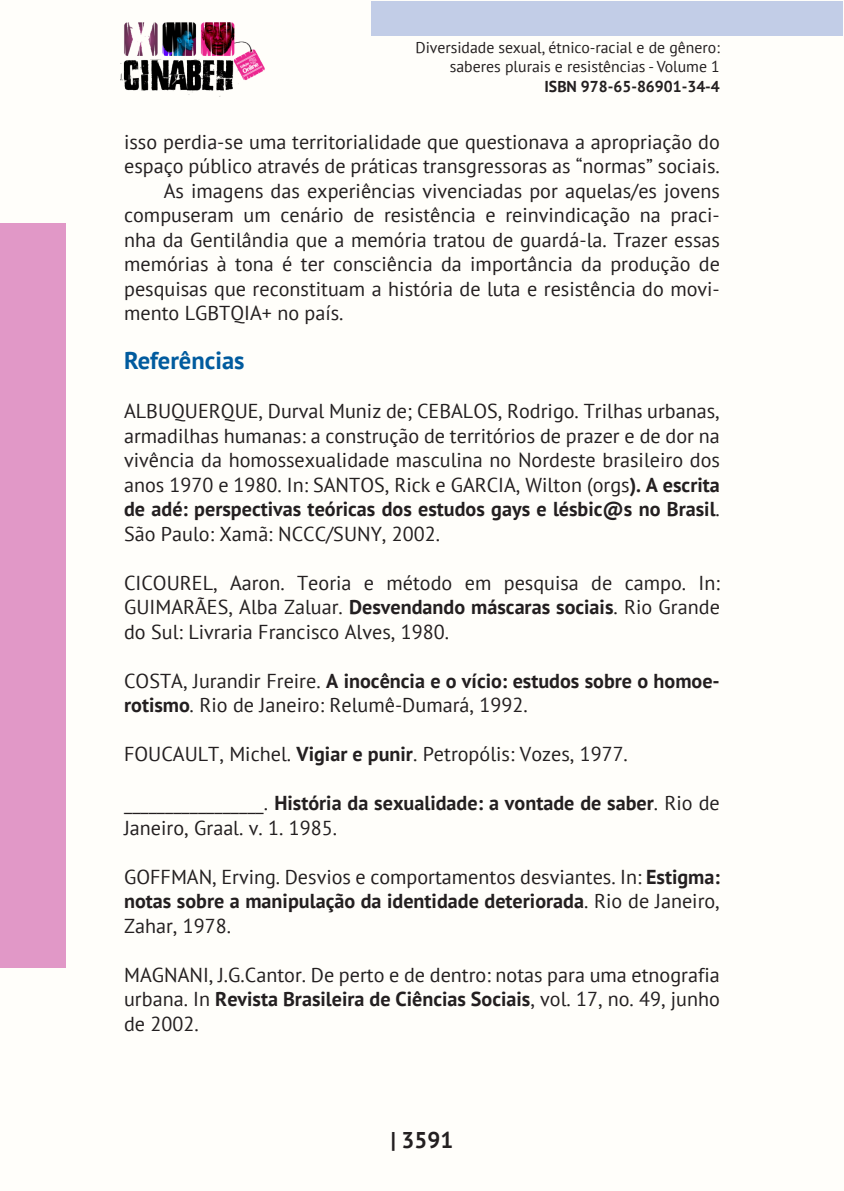
<style>
.page{position:relative;width:844px;height:1191px;background:#fff}
.page>*{position:absolute;margin:0;border:0;box-sizing:border-box;transform-origin:0 0}
._9_SUBTÍTULOS{font:700 24.5px "PT Sans";color:#015b9e}
.t1{font:700 22.75px "PT Sans";color:#231f20}
._11_REFERENCIAS{font:20.12px/24.5px "PT Sans";color:#231f20;text-align:justify}
._8_CORPO{font:20.12px/24.5px "PT Sans";color:#231f20}
.t2{font:15.75px/18.9px "PT Sans";color:#231f20;text-align:right}
.t3{font:700 15.75px "PT Sans";color:#231f20}
.s1{font-weight:700}
.s2{font-style:italic}
</style>
<div class="page">
<div style="left:0;top:0;width:843px;height:1191px;background:#fffefa"></div>
<div style="left:371px;top:1px;width:471px;height:35px;background:#c2cde7"></div>
<div style="left:0;top:223px;width:65px;height:744px;background:#e198c7"></div>
<img style="left:120px;top:22px;width:144px;height:75px">
<p class="t2" style="left:415px;top:38px;width:306px">Diversidade sexual, étnico-racial e de gênero: saberes plurais e resistências - Volume 1</p>
<p class="t3" style="left:544px;top:76px;width:177px">ISBN 978-65-86901-34-4</p>
<p class="_8_CORPO" style="left:124px;top:129px;width:597px">isso perdia-se uma territorialidade que questionava a apropriação do espaço público através de práticas transgressoras as “normas” sociais.</p>
<p class="_8_CORPO" style="left:124px;top:178px;width:597px;text-align:justify;text-indent:40px">As imagens das experiências vivenciadas por aquelas/es jovens compuseram um cenário de resistência e reinvindicação na praci&shy;nha da Gentilândia que a memória tratou de guardá-la. Trazer essas memórias à tona é ter consciência da importância da produção de pesquisas que reconstituam a história de luta e resistência do movi&shy;mento LGBTQIA+ no país.</p>
<p class="_9_SUBTÍTULOS" style="left:124px;top:344px;width:122px">Referências</p>
<p class="_11_REFERENCIAS" style="left:124px;top:398px;width:597px">ALBUQUERQUE, Durval Muniz de; CEBALOS, Rodrigo. Trilhas urbanas, armadilhas humanas: a construção de territórios de prazer e de dor na vivência da homossexualidade masculina no Nordeste brasileiro dos anos 1970 e 1980. In: SANTOS, Rick e GARCIA, Wilton (orgs<span class="s1">). A escrita de adé: perspectivas teóricas dos estudos gays e lésbic@s no Brasil</span>.<br>São Paulo: Xamã: NCCC/SUNY, 2002.</p>
<p class="_11_REFERENCIAS" style="left:124px;top:570px;width:597px">CICOUREL, Aaron. Teoria e método em pesquisa de campo. In:<br>GUIMARÃES, Alba Zaluar. <span class="s1">Desvendando máscaras sociais</span>. Rio Grande do Sul: Livraria Francisco Alves, 1980.</p>
<p class="_11_REFERENCIAS" style="left:124px;top:668px;width:597px">COSTA, Jurandir Freire. <span class="s1">A inocência e o vício: estudos sobre o homoe&shy;rotismo</span><span class="s2">.</span> Rio de Janeiro: Relumê-Dumará, 1992.</p>
<p class="_11_REFERENCIAS" style="left:124px;top:741px;width:505px">FOUCAULT, Michel. <span class="s1">Vigiar e punir</span>. Petropólis: Vozes, 1977.</p>
<p class="_11_REFERENCIAS" style="left:124px;top:790px;width:597px">_________________. <span class="s1">História da sexualidade: a vontade de saber</span>. Rio de<br>Janeiro, Graal. v. 1. 1985.</p>
<p class="_11_REFERENCIAS" style="left:124px;top:864px;width:597px">GOFFMAN, Erving. Desvios e comportamentos desviantes. In: <span class="s1">Estigma: notas sobre a manipulação da identidade deteriorada</span>. Rio de Janeiro, Zahar, 1978.</p>
<p class="_11_REFERENCIAS" style="left:124px;top:962px;width:597px">MAGNANI, J.G.Cantor. De perto e de dentro: notas para uma etnografia urbana. In <span class="s1">Revista Brasileira de Ciências Sociais</span>, vol. 17, no. 49, junho de 2002.</p>
<p class="t1" style="left:390px;top:1125px;width:64px">| 3591</p>
</div>
